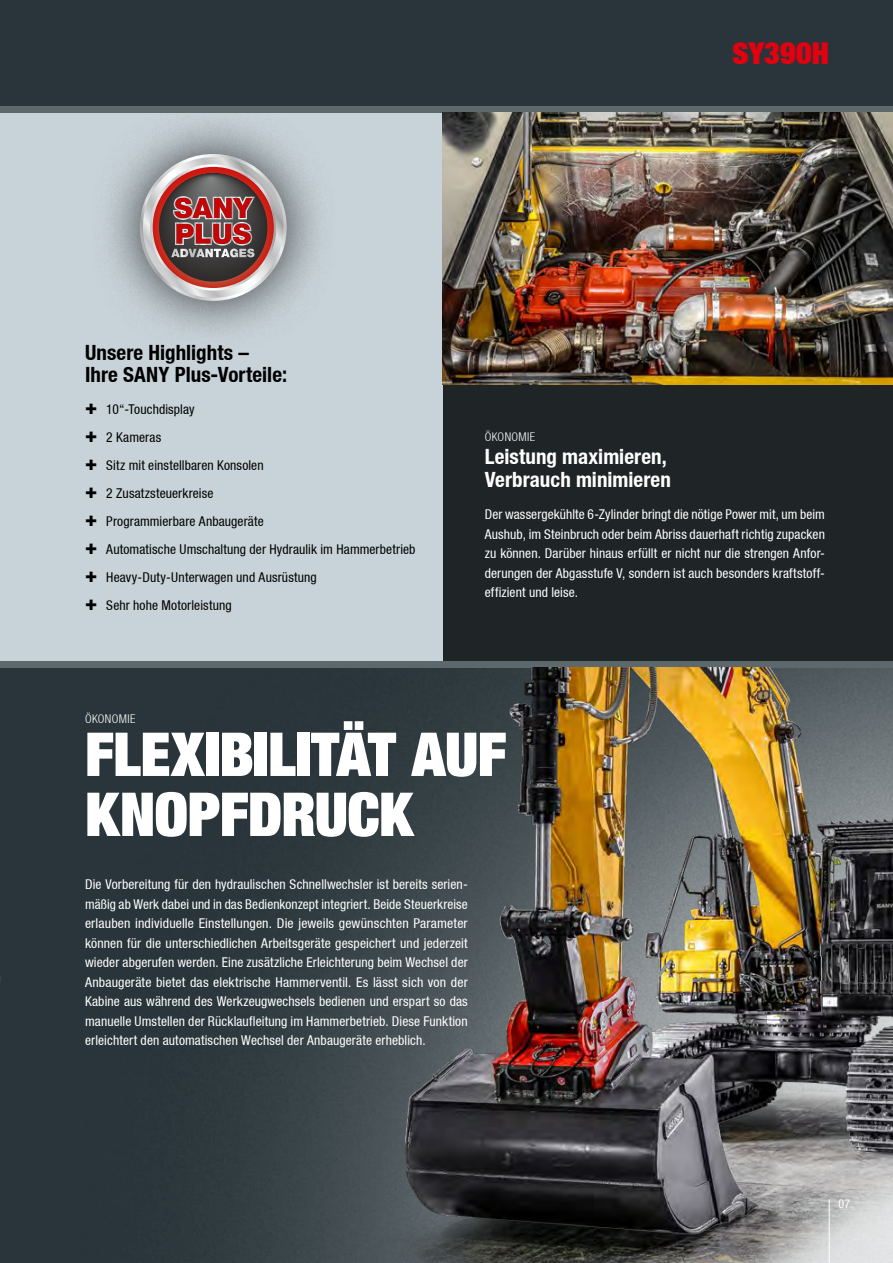
<style>
.page{position:relative;width:893px;height:1263px;background:#fff}
.page>*{position:absolute;margin:0;border:0;box-sizing:border-box;transform-origin:0 0}
.t1{font:900 60px/60px "Context Reprise Extra Black S Si Extra";letter-spacing:-.01em;color:#fff}
.t2{font:900 30px "Context Reprise Extra Black S Si Extra";letter-spacing:.005em;color:#e3000f}
.t3{font:700 condensed 21px/22.5px "Context Reprise Condensed S Si";letter-spacing:.005em;color:#000}
.t4{font:700 condensed 21px/22.5px "Context Reprise Condensed S Si";letter-spacing:.005em;color:#fff}
.t5{font:13.5px/19.5px "Context Reprise Condensed S Si Condensed";letter-spacing:.01em;color:#fff;text-align:justify}
.t6{font:13.5px/28px "Context Reprise Condensed S Si Condensed";letter-spacing:.01em;color:#000}
.t7{font:700 12px "Context Reprise Light Cond S Si";letter-spacing:.03em;color:#fff}
.t8{font:12px "Context Reprise Condensed S Si Condensed";color:#fff}
.s1{font-family:"Context Reprise Extra Black S Si Extra";font-weight:900;font-size:20.25px}
</style>
<div class="page">
<div style="left:442px;top:114px;width:451px;height:547px;background:#1f2527"></div>
<img style="left:0;top:667px;width:893px;height:596px">
<div style="left:0;top:0;width:893px;height:106px;background:#29353a"></div>
<div style="left:0;top:109px;width:442px;height:552px;background:#c8d3d9"></div>
<div style="left:88px;top:103px;width:250px;height:249px;background:#000;opacity:.75"></div>
<svg style="left:135px;top:154px;width:157px;height:152px;background:#9c8182"></svg>
<div style="left:0;top:106px;width:893px;height:7px;background:#5d686d"></div>
<div style="left:0;top:661px;width:893px;height:6px;background:#5d686d"></div>
<img style="left:442px;top:113px;width:451px;height:272px">
<img style="left:364px;top:668px;width:529px;height:595px">
<hr style="left:829px;top:1199px;width:1px;height:64px;background:#fff">
<h2 class="t2" style="left:733px;top:34px;width:98px">SY390H</h2>
<h3 class="t3" style="left:85px;top:341px;width:203px">Unsere Highlights –<br>Ihre SANY Plus-Vorteile:</h3>
<p class="t6" style="left:85px;top:395px;width:332px"><span class="s1">+</span> 10“-Touchdisplay<br><span class="s1">+</span> 2 Kameras<br><span class="s1">+</span> Sitz mit einstellbaren Konsolen<br><span class="s1">+</span> 2 Zusatzsteuerkreise<br><span class="s1">+</span> Programmierbare Anbaugeräte<br><span class="s1">+</span> Automatische Umschaltung der Hydraulik im Hammerbetrieb <span class="s1">+</span> Heavy-Duty-Unterwagen und Ausrüstung<br><span class="s1">+</span> Sehr hohe Motorleistung</p>
<p class="t7" style="left:485px;top:429px;width:52px">ÖKONOMIE</p>
<h3 class="t4" style="left:485px;top:445px;width:188px">Leistung maximieren,<br>Verbrauch minimieren</h3>
<p class="t5" style="left:485px;top:504px;width:342px">Der wassergekühlte 6-Zylinder bringt die nötige Power mit, um beim Aushub, im Steinbruch oder beim Abriss dauerhaft richtig zupacken zu können. Darüber hinaus erfüllt er nicht nur die strengen Anfor&shy;derungen der Abgasstufe V, sondern ist auch besonders kraftstoff&shy;effizient und leise.</p>
<p class="t7" style="left:85px;top:712px;width:52px">ÖKONOMIE</p>
<h1 class="t1" style="left:85px;top:723px;width:423px">FLEXIBILITÄT AUF<br>KNOPFDRUCK</h1>
<p class="t5" style="left:85px;top:875px;width:384px">Die Vorbereitung für den hydraulischen Schnellwechsler ist bereits serien&shy;mäßig ab Werk dabei und in das Bedienkonzept integriert. Beide Steuerkreise erlauben individuelle Einstellungen. Die jeweils gewünschten Parameter können für die unterschiedlichen Arbeitsgeräte gespeichert und jederzeit wieder abgerufen werden. Eine zusätzliche Erleichterung beim Wechsel der Anbaugeräte bietet das elektrische Hammerventil. Es lässt sich von der Kabine aus während des Werkzeugwechsels bedienen und erspart so das manuelle Umstellen der Rücklaufleitung im Hammerbetrieb. Diese Funktion erleichtert den automatischen Wechsel der Anbaugeräte erheblich.</p>
<p class="t8" style="left:838px;top:1197px;width:13px">07</p>
</div>
